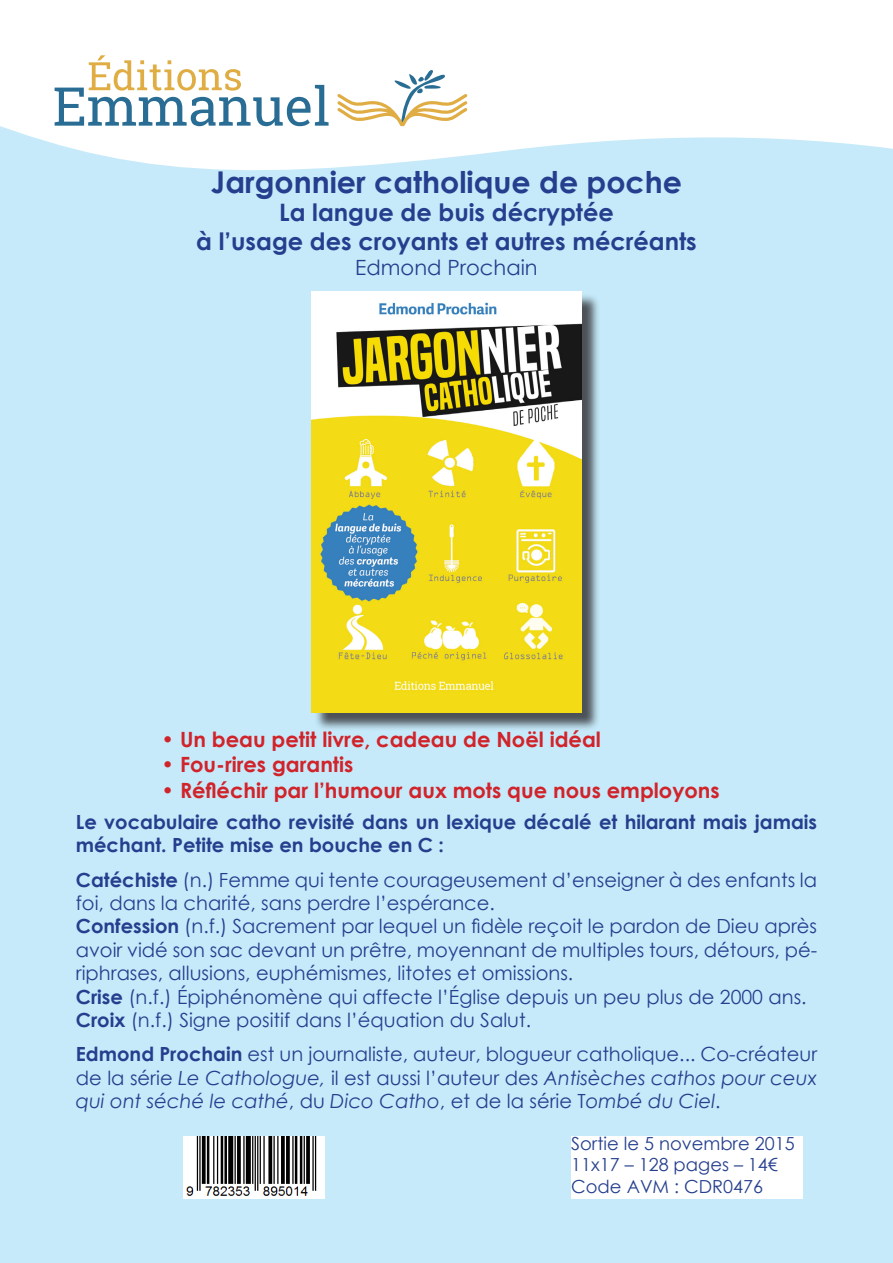
<style>
.page{position:relative;width:893px;height:1263px;background:#fff}
.page>*{position:absolute;margin:0;border:0;box-sizing:border-box;transform-origin:0 0}
.t1{font:700 30px "Century Gothic";color:#253f8e}
.t2{font:700 24px "Century Gothic";color:#253f8e}
.t3{font:700 21px "Century Gothic";color:#d1232a}
.t4{font:21px "Century Gothic";color:#253f8e}
.t5{font:19.5px/23.4px "Century Gothic";color:#253f8e;text-align:justify}
.t6{font:700 19.5px/23.4px "Century Gothic";color:#253f8e}
.t7{font:18px "Century Gothic";color:#253f8e}
.s1{font-weight:700}
.s2{font-style:italic}
</style>
<div class="page">
<div style="left:0;top:17px;width:893px;height:1246px;background:#c6eafa"></div>
<svg style="left:0;top:17px;width:893px;height:154px;fill:#fff"></svg>
<svg style="left:336px;top:60px;width:131px;height:66px;background:#efebde"></svg>
<svg style="left:53px;top:48px;width:276px;height:78px;background:#d9e1e0"></svg>
<div style="left:571px;top:1136px;width:231px;height:62px;background:#fff"></div>
<img style="left:183px;top:1136px;width:141px;height:62px">
<div style="left:314px;top:294px;width:286px;height:437px;background:#231f20;opacity:.75"></div>
<img style="left:311px;top:291px;width:270px;height:421px">
<p class="t1" style="left:211px;top:159px;width:473px">Jargonnier catholique de poche</p>
<p class="t2" style="left:279px;top:194px;width:336px">La langue de buis décryptée</p>
<p class="t2" style="left:196px;top:223px;width:502px">à l’usage des croyants et autres mécréants</p>
<p class="t4" style="left:355px;top:253px;width:184px">Edmond Prochain</p>
<p class="t3" style="left:162px;top:724px;width:441px">• Un beau petit livre, cadeau de Noël idéal</p>
<p class="t3" style="left:162px;top:749px;width:193px">• Fou-rires garantis</p>
<p class="t3" style="left:162px;top:774px;width:560px">• Réfléchir par l’humour aux mots que nous employons</p>
<p class="t6" style="left:76px;top:809px;width:743px">Le vocabulaire catho revisité dans un lexique décalé et hilarant mais jamais méchant. Petite mise en bouche en C :</p>
<p class="t5" style="left:76px;top:867px;width:743px"><span class="s1">Catéchiste</span> (n.) Femme qui tente courageusement d’enseigner à des enfants la foi, dans la charité, sans perdre l’espérance.</p>
<p class="t5" style="left:76px;top:914px;width:743px"><span class="s1">Confession</span> (n.f.) Sacrement par lequel un fidèle reçoit le pardon de Dieu après avoir vidé son sac devant un prêtre, moyennant de multiples tours, détours, pé&shy;riphrases, allusions, euphémismes, litotes et omissions.</p>
<p class="t5" style="left:76px;top:984px;width:732px"><span class="s1">Crise</span> (n.f.) Épiphénomène qui affecte l’Église depuis un peu plus de 2000 ans.</p>
<p class="t5" style="left:76px;top:1008px;width:457px"><span class="s1">Croix</span> (n.f.) Signe positif dans l’équation du Salut.</p>
<p class="t5" style="left:76px;top:1042px;width:743px"><span class="s1">Edmond Prochain</span> est un journaliste, auteur, blogueur catholique... Co-créateur de la série <span class="s2">Le Cathologue,</span> il est aussi l’auteur des <span class="s2">Antisèches cathos pour ceux qui ont séché le cathé</span>, du <span class="s2">Dico Catho</span>, et de la série T<span class="s2">ombé du Ciel</span>.</p>
<p class="t7" style="left:571px;top:1130px;width:225px">Sortie le 5 novembre 2015</p>
<p class="t7" style="left:571px;top:1152px;width:208px">11x17 – 128 pages – 14€</p>
<p class="t7" style="left:571px;top:1174px;width:193px">Code AVM : CDR0476</p>
</div>
